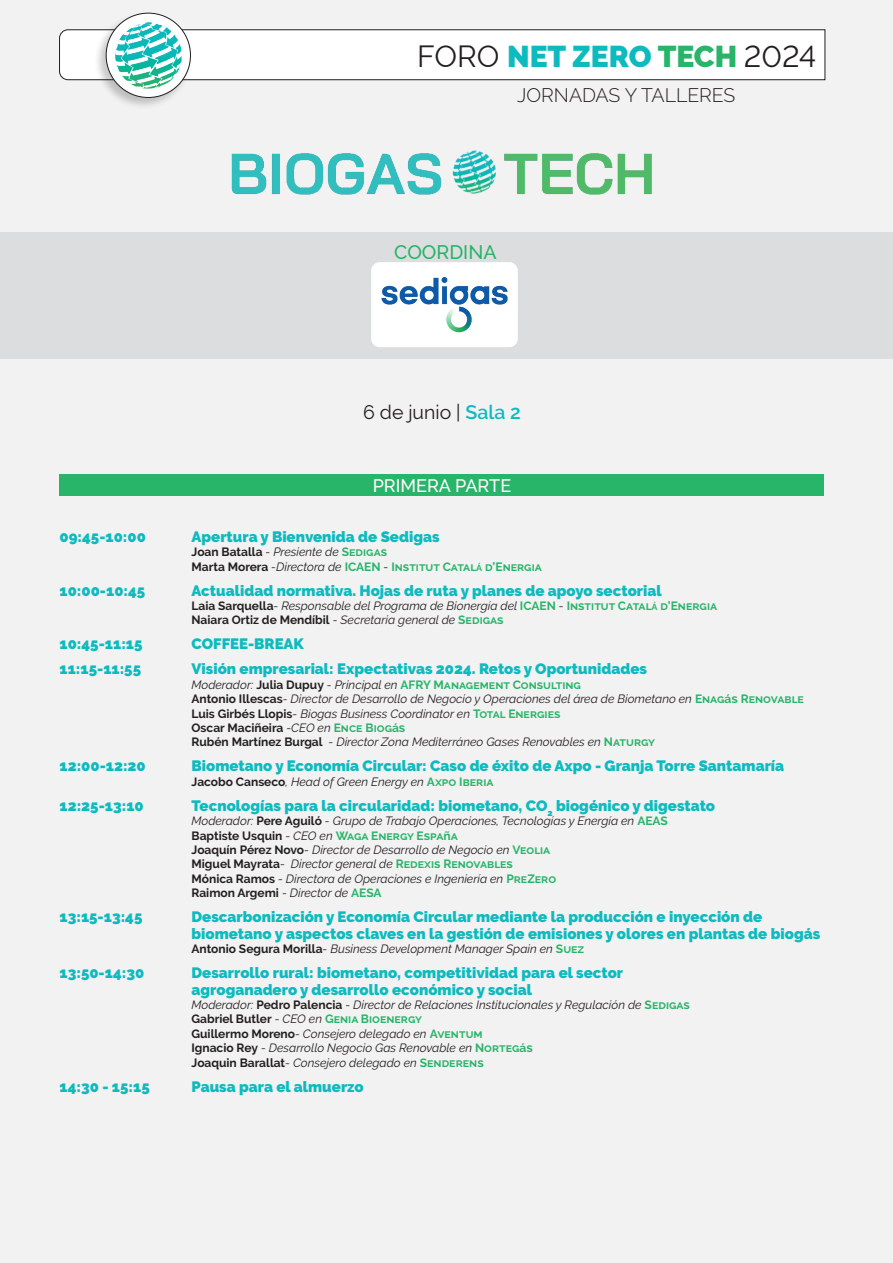
<style>
.page{position:relative;width:893px;height:1263px;background:#f2f2f3}
.page>*{position:absolute;margin:0;border:0;box-sizing:border-box;transform-origin:0 0}
.t1{font:30px "Raleway";color:#231f20}
.t2{font:300 19.5px "Raleway";color:#231f20}
.t3{font:19.5px "Raleway";color:#231f20}
.t4{font:500 19.5px "Raleway";color:#28b469}
.t5{font:500 18px "Raleway";color:#fff}
.t6{font:900 15px/16.5px "Raleway";color:#0dbbbf}
.t7{font:italic 12px/14.4px "Raleway";color:#231f20}
.t8{font:700 12px/14.4px "Raleway";color:#28b469}
.s1{font-weight:900;color:#0dbbbf}
.s2{font-weight:900;color:#28b469}
.s3{font-weight:600;color:#0dbbbf}
.s4{color:#231f20}
.s5{font-weight:400;font-style:italic;color:#231f20}
.s6{font-size:9px}
.s7{font-weight:700;font-style:normal}
.s8{font-weight:700;font-style:normal;color:#28b469}
.s9{font-weight:700;font-style:normal;font-size:9px;color:#28b469}
</style>
<div class="page">
<div style="left:59px;top:29px;width:766px;height:51px;background:#fff"></div>
<div style="left:94px;top:11px;width:98px;height:99px;background:#231f20;opacity:.25"></div>
<div style="left:106px;top:13px;width:84px;height:84px;background:#fff;border-radius:50%"></div>
<img style="left:115px;top:22px;width:67px;height:67px">
<div style="left:0;top:232px;width:893px;height:126px;background:#dcdddf"></div>
<div style="left:60px;top:475px;width:764px;height:21px;background:#28b469"></div>
<img style="left:231px;top:150px;width:421px;height:45px">
<div style="left:371px;top:262px;width:147px;height:85px;background:#fff;border-radius:9px"></div>
<img style="left:381px;top:277px;width:127px;height:56px">
<h1 class="t1" style="left:417px;top:39px;width:400px">FORO <span class="s1">NET ZERO</span> <span class="s2">TECH</span> 2024</h1>
<h2 class="t2" style="left:517px;top:84px;width:220px">JORNADAS Y TALLERES</h2>
<h2 class="t4" style="left:394px;top:241px;width:104px">COORDINA</h2>
<h2 class="t3" style="left:363px;top:401px;width:159px">6 de junio | <span class="s3">Sala 2</span></h2>
<h3 class="t5" style="left:373px;top:475px;width:140px">PRIMERA PARTE</h3>
<p class="t6" style="left:60px;top:528px;width:88px">09:45-10:00</p>
<p class="t6" style="left:192px;top:528px;width:250px">Apertura y Bienvenida de Sedigas</p>
<p class="t8" style="left:192px;top:545px;width:352px"><span class="s4">Joan Batalla</span> <span class="s5">- Presiente de</span> Sedigas<br><span class="s4">Marta Morera</span> <span class="s5">-Directora de</span> ICAEN <span class="s5">-</span> Institut Catal<span class="s6">Á</span> d’Energia</p>
<p class="t6" style="left:60px;top:582px;width:87px">10:00-10:45</p>
<p class="t6" style="left:192px;top:582px;width:472px">Actualidad normativa. Hojas de ruta y planes de apoyo sectorial</p>
<p class="t7" style="left:192px;top:598px;width:527px"><span class="s7">Laia Sarquella</span>- Responsable del Programa de Bionergía del <span class="s8">ICAEN</span> - <span class="s8">Institut Catal</span><span class="s9">Á</span> <span class="s8">d’Energia<br></span><span class="s7">Naiara Ortiz de Mendíbil</span> - Secretaria general de <span class="s8">Sedigas</span></p>
<p class="t6" style="left:60px;top:636px;width:84px">10:45-11:15</p>
<p class="t6" style="left:192px;top:636px;width:114px">COFFEE-BREAK</p>
<p class="t6" style="left:60px;top:661px;width:83px">11:15-11:55</p>
<p class="t6" style="left:192px;top:661px;width:457px">Visión empresarial: Expectativas 2024. Retos y Oportunidades</p>
<p class="t7" style="left:192px;top:677px;width:614px">Moderador: <span class="s7">Julia Dupuy</span> - Principal en <span class="s8">AFRY Management Consulting<br></span><span class="s7">Antonio Illescas</span>- Director de Desarrollo de Negocio y Operaciones del área de Biometano en <span class="s8">Enagás Renovable </span><span class="s7">Luis Girbés Llopis</span>- Biogas Business Coordinator en <span class="s8">Total Energies<br></span><span class="s7">Oscar Maciñeira</span> -CEO en <span class="s8">Ence Biogás<br></span><span class="s7">Rubén Martínez Burgal</span> - Director Zona Mediterráneo Gases Renovables en <span class="s8">Naturgy</span></p>
<p class="t6" style="left:60px;top:758px;width:88px">12:00-12:20</p>
<p class="t6" style="left:192px;top:758px;width:594px">Biometano y Economía Circular: Caso de éxito de Axpo - Granja Torre Santamaría</p>
<p class="t7" style="left:192px;top:774px;width:303px"><span class="s7">Jacobo Canseco</span>, Head of Green Energy en <span class="s8">Axpo Iberia</span></p>
<p class="t6" style="left:60px;top:797px;width:86px">12:25-13:10</p>
<p class="t6" style="left:192px;top:797px;width:525px">Tecnologías para la circularidad: biometano, CO<sub>2</sub> biogénico y digestato</p>
<p class="t7" style="left:192px;top:814px;width:478px">Moderador: <span class="s7">Pere Aguiló</span> - Grupo de Trabajo Operaciones, Tecnologías y Energía en <span class="s8">AEAS </span><span class="s7">Baptiste Usquin</span> - CEO en <span class="s8">Waga Energy España<br></span><span class="s7">Joaquín Pérez Novo</span>- Director de Desarrollo de Negocio en <span class="s8">Veolia<br></span><span class="s7">Miguel Mayrata</span>- Director general de <span class="s8">Redexis Renovables<br></span><span class="s7">Mónica Ramos</span> - Directora de Operaciones e Ingeniería en <span class="s8">PreZero<br></span><span class="s7">Raimon Argemi</span> - Director de <span class="s8">AESA</span></p>
<p class="t6" style="left:60px;top:909px;width:85px">13:15-13:45</p>
<p class="t6" style="left:192px;top:909px;width:630px">Descarbonización y Economía Circular mediante la producción e inyección de biometano y aspectos claves en la gestión de emisiones y olores en plantas de biogás</p>
<p class="t7" style="left:192px;top:942px;width:394px"><span class="s7">Antonio Segura Morilla</span>- Business Development Manager Spain en <span class="s8">Suez</span></p>
<p class="t6" style="left:60px;top:965px;width:86px">13:50-14:30</p>
<p class="t6" style="left:192px;top:965px;width:433px">Desarrollo rural: biometano, competitividad para el sector agroganadero y desarrollo económico y social</p>
<p class="t7" style="left:192px;top:997px;width:500px">Moderador: <span class="s7">Pedro Palencia</span> - Director de Relaciones Institucionales y Regulación de <span class="s8">Sedigas </span><span class="s7">Gabriel Butler</span> - CEO en <span class="s8">Genia Bioenergy<br></span><span class="s7">Guillermo Moreno</span>- Consejero delegado en <span class="s8">Aventum<br></span><span class="s7">Ignacio Rey</span> - Desarrollo Negocio Gas Renovable en <span class="s8">Nortegás<br></span><span class="s7">Joaquin Barallat</span>- Consejero delegado en <span class="s8">Senderens</span></p>
<p class="t6" style="left:60px;top:1078px;width:92px">14:30 - 15:15</p>
<p class="t6" style="left:192px;top:1078px;width:174px">Pausa para el almuerzo</p>
</div>
